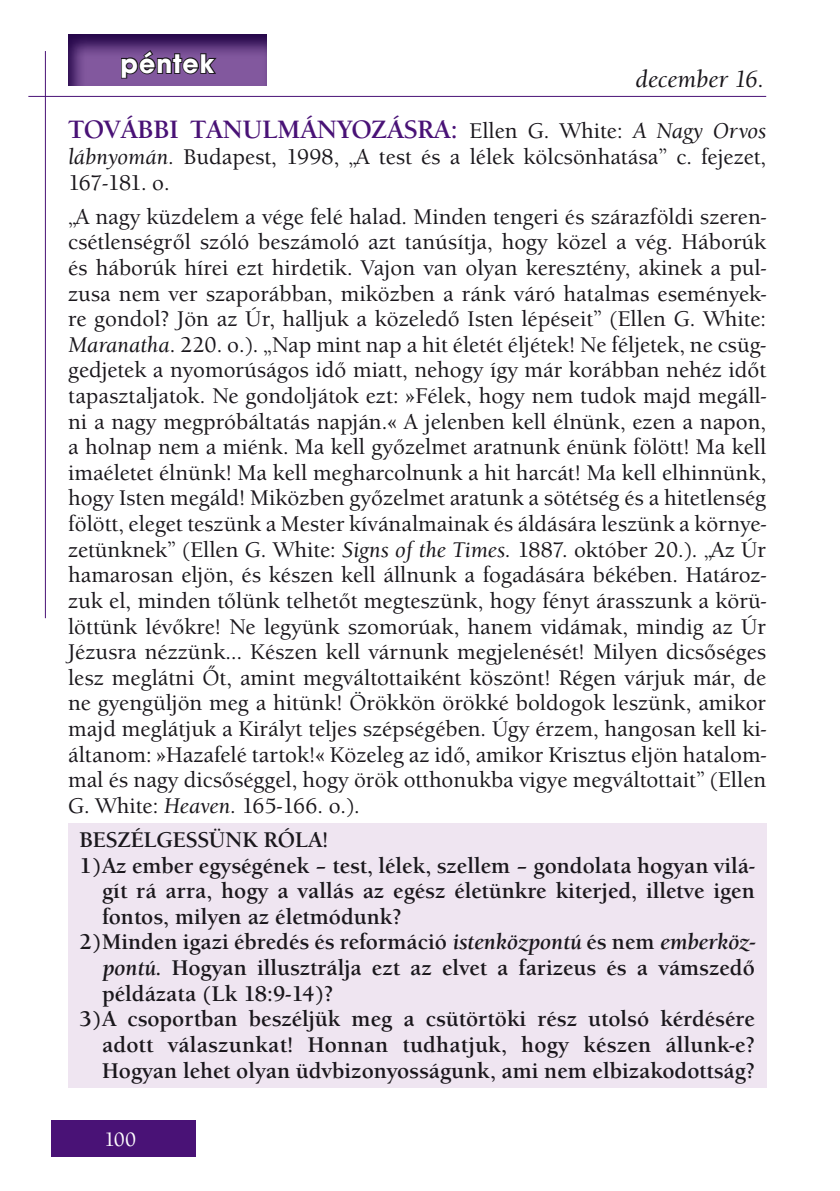
<style>
.page{position:relative;width:840px;height:1191px;background:#fff}
.page>*{position:absolute;margin:0;border:0;box-sizing:border-box;transform-origin:0 0}
.t1{font:700 28px "Avant Gar Got Itc TEE";letter-spacing:.04em;color:#fff}
.t2{font:700 26px "Berkeley Old Sty Itc TEE";color:#491276}
.t3{font:italic 500 24px "Berkeley Old Sty Itc TEE";color:#1a171c}
.t4{font:500 22px/25.6px "Berkeley Old Sty Itc TEE";color:#1a171c}
.t5{font:700 22px "Berkeley Old Sty Itc TEE";color:#1a171c}
.t6{font:500 20px "Berkeley Old Sty Itc TEE";color:#fff}
.s1{font-weight:500;font-size:22px;color:#1a171c}
.s2{font-weight:500;font-style:italic;font-size:22px;color:#1a171c}
.s3{font-style:italic}
</style>
<div class="page">
<div style="left:51px;top:1120px;width:145px;height:37px;background:#491276"></div>
<hr style="left:28px;top:96px;width:737px;height:1px;background:#491276">
<hr style="left:45px;top:51px;width:1px;height:567px;background:#491276">
<div style="left:68px;top:823px;width:697px;height:264px;background:#efe5f1"></div>
<svg style="left:68px;top:34px;width:199px;height:52px;background:#613b80"></svg>
<svg style="left:120px;top:49px;width:99px;height:31px;background:#5e4072"></svg>
<p class="t1" style="left:120px;top:46px;width:95px">péntek</p>
<p class="t2" style="left:68px;top:115px;width:699px">TOVÁBBI TANULMÁNYOZÁSRA: <span class="s1">Ellen G. White:</span> <span class="s2">A Nagy Orvos</span></p>
<p class="t4" style="left:68px;top:144px;width:699px"><span class="s3">lábnyomán.</span> Budapest, 1998, „A test és a lélek kölcsönhatása” c. fejezet,<br>167-181. o.</p>
<p class="t4" style="left:68px;top:204px;width:699px;text-align:justify">„A nagy küzdelem a vége felé halad. Minden tengeri és szárazföldi szeren&shy;csétlenségről szóló beszámoló azt tanúsítja, hogy közel a vég. Háborúk és háborúk hírei ezt hirdetik. Vajon van olyan keresztény, akinek a pul&shy;zusa nem ver szaporábban, miközben a ránk váró hatalmas események&shy;re gondol? Jön az Úr, halljuk a közeledő Isten lépéseit” (Ellen G. White:<br><span class="s3">Maranatha</span>. 220. o.). „Nap mint nap a hit életét éljétek! Ne féljetek, ne csüg&shy;gedjetek a nyomorúságos idő miatt, nehogy így már korábban nehéz időt tapasztaljatok. Ne gondoljátok ezt: »Félek, hogy nem tudok majd megáll&shy;ni a nagy megpróbáltatás napján.« A jelenben kell élnünk, ezen a napon, a holnap nem a miénk. Ma kell győzelmet aratnunk énünk fölött! Ma kell imaéletet élnünk! Ma kell megharcolnunk a hit harcát! Ma kell elhinnünk, hogy Isten megáld! Miközben győzelmet aratunk a sötétség és a hitetlenség fölött, eleget teszünk a Mester kívánalmainak és áldására leszünk a környe&shy;zetünknek” (Ellen G. White: <span class="s3">Signs of the Times.</span> 1887. október 20.). „Az Úr hamarosan eljön, és készen kell állnunk a fogadására békében. Határoz&shy;zuk el, minden tőlünk telhetőt megteszünk, hogy fényt árasszunk a körü&shy;löttünk lévőkre! Ne legyünk szomorúak, hanem vidámak, mindig az Úr Jézusra nézzünk… Készen kell várnunk megjelenését! Milyen dicsőséges lesz meglátni Őt, amint megváltottaiként köszönt! Régen várjuk már, de ne gyengüljön meg a hitünk! Örökkön örökké boldogok leszünk, amikor majd meglátjuk a Királyt teljes szépségében. Úgy érzem, hangosan kell ki&shy;áltanom: »Hazafelé tartok!« Közeleg az idő, amikor Krisztus eljön hatalom&shy;mal és nagy dicsőséggel, hogy örök otthonukba vigye megváltottait” (Ellen G. White: <span class="s3">Heaven.</span> 165-166. o.).</p>
<p class="t5" style="left:79px;top:827px;width:250px">BESZÉLGESSÜNK RÓLA!</p>
<p class="t5" style="left:79px;top:852px;width:676px">1)Az ember egységének – test, lélek, szellem – gondolata hogyan vilá-</p>
<p class="t5" style="left:102px;top:878px;width:653px">gít rá arra, hogy a vallás az egész életünkre kiterjed, illetve igen</p>
<p class="t5" style="left:102px;top:903px;width:300px">fontos, milyen az életmódunk?</p>
<p class="t5" style="left:79px;top:929px;width:677px">2)Minden igazi ébredés és reformáció <span class="s3">istenközpontú</span> és nem <span class="s3">emberköz-</span></p>
<p class="t5" style="left:102px;top:955px;width:653px"><span class="s3">pontú</span>. Hogyan illusztrálja ezt az elvet a farizeus és a vámszedő</p>
<p class="t5" style="left:102px;top:980px;width:232px">példázata (Lk 18:9-14)?</p>
<p class="t5" style="left:79px;top:1006px;width:676px">3)A csoportban beszéljük meg a csütörtöki rész utolsó kérdésére</p>
<p class="t5" style="left:102px;top:1031px;width:653px">adott válaszunkat! Honnan tudhatjuk, hogy készen állunk-e?</p>
<p class="t5" style="left:102px;top:1057px;width:654px">Hogyan lehet olyan üdvbizonyosságunk, ami nem elbizakodottság?</p>
<p class="t3" style="left:635px;top:65px;width:130px">december 16.</p>
<p class="t6" style="left:104px;top:1128px;width:33px">100</p>
</div>
